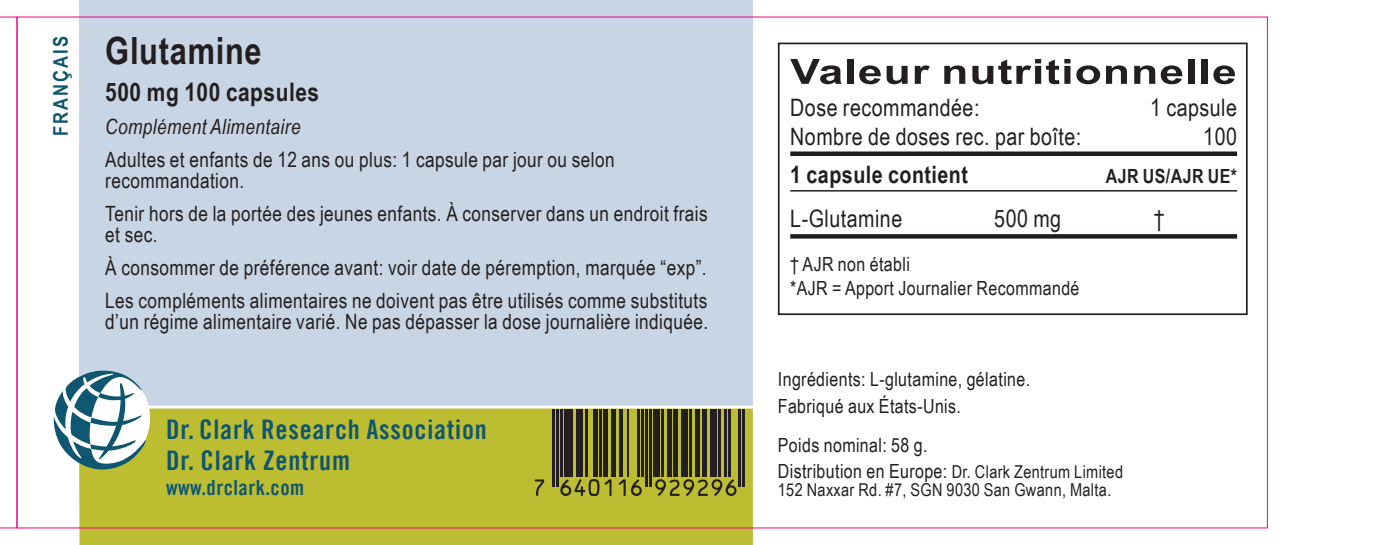
<style>
.page{position:relative;width:1395px;height:545px;background:#fff}
.page>*{position:absolute;margin:0;border:0;box-sizing:border-box;transform-origin:0 0}
.t1{font:700 37.5px "Arial Narrow";letter-spacing:.02em;color:#231f20}
.t2{font:700 34.8px "Arial Narrow";letter-spacing:.02em;color:#231f20;scale:1.56 1}
.t3{font:27px/31.2px "Trade Gothic LT Bold Cond Twenty";letter-spacing:.03em;color:#0f5671}
.t4{font:700 25.5px "Arial Narrow";letter-spacing:.02em;color:#231f20}
.t5{font:24px "Arial Narrow";letter-spacing:.02em;color:#231f20}
.t6{font:700 24px "Arial Narrow";letter-spacing:.02em;color:#231f20}
.t7{font:21px/21px "Arial Narrow";letter-spacing:.02em;color:#231f20}
.t8{font:italic 21px "Arial Narrow";letter-spacing:.02em;color:#231f20}
.t9{font:21px "Trade Gothic LT Bold Cond Twenty";letter-spacing:.02em;color:#0f5671}
.t10{font:700 20.1px "Arial Narrow";letter-spacing:.1em;color:#0f5671}
.t11{font:19.5px/24px "Arial Narrow";letter-spacing:.02em;color:#231f20}
.t12{font:700 19.5px "Arial Narrow";letter-spacing:.02em;color:#231f20}
.t13{font:17.7px/18px "Arial Narrow";letter-spacing:.02em;color:#231f20}
.s1{font-size:19.5px}
</style>
<div class="page">
<div style="left:79px;top:0;width:674px;height:544px;background:#c8d5e4"></div>
<div style="left:790px;top:151px;width:447px;height:5px;background:#231f20"></div>
<hr style="left:790px;top:190px;width:447px;height:1px;background:#231f20">
<svg style="left:790px;top:234px;width:447px;height:4px;background:#292526"></svg>
<div style="left:778px;top:43px;width:469px;height:272px;border:2px solid #231f20"></div>
<svg style="left:84px;top:405px;width:673px;height:139px;background:#bbb938"></svg>
<svg style="left:53px;top:370px;width:98px;height:100px"></svg>
<svg style="left:535px;top:479px;width:9px;height:16px"></svg>
<hr style="left:553px;top:408px;width:2px;height:78px;background:#231f20">
<hr style="left:557px;top:408px;width:2px;height:78px;background:#231f20">
<hr style="left:561px;top:408px;width:2px;height:68px;background:#231f20">
<div style="left:565px;top:408px;width:8px;height:68px;background:#231f20"></div>
<div style="left:577px;top:408px;width:6px;height:68px;background:#231f20"></div>
<hr style="left:585px;top:408px;width:2px;height:68px;background:#231f20">
<svg style="left:560px;top:478px;width:39px;height:17px"></svg>
<hr style="left:593px;top:408px;width:4px;height:68px;background:#231f20">
<hr style="left:599px;top:408px;width:2px;height:68px;background:#231f20">
<svg style="left:605px;top:479px;width:6px;height:16px"></svg>
<hr style="left:603px;top:408px;width:4px;height:68px;background:#231f20">
<hr style="left:611px;top:408px;width:4px;height:68px;background:#231f20">
<hr style="left:619px;top:408px;width:4px;height:68px;background:#231f20">
<hr style="left:627px;top:408px;width:2px;height:68px;background:#231f20">
<svg style="left:619px;top:479px;width:23px;height:16px"></svg>
<hr style="left:637px;top:408px;width:2px;height:68px;background:#231f20">
<hr style="left:641px;top:408px;width:2px;height:68px;background:#231f20">
<hr style="left:645px;top:408px;width:2px;height:78px;background:#231f20">
<hr style="left:649px;top:408px;width:2px;height:78px;background:#231f20">
<div style="left:653px;top:408px;width:6px;height:68px;background:#231f20"></div>
<hr style="left:661px;top:408px;width:2px;height:68px;background:#231f20">
<div style="left:667px;top:408px;width:5px;height:68px;background:#231f20"></div>
<hr style="left:674px;top:408px;width:4px;height:68px;background:#231f20">
<div style="left:682px;top:408px;width:6px;height:68px;background:#231f20"></div>
<hr style="left:690px;top:408px;width:2px;height:68px;background:#231f20">
<hr style="left:696px;top:408px;width:4px;height:68px;background:#231f20">
<hr style="left:702px;top:408px;width:4px;height:68px;background:#231f20">
<div style="left:710px;top:408px;width:6px;height:68px;background:#231f20"></div>
<hr style="left:718px;top:408px;width:2px;height:68px;background:#231f20">
<svg style="left:655px;top:479px;width:81px;height:16px"></svg>
<hr style="left:724px;top:408px;width:2px;height:68px;background:#231f20">
<hr style="left:728px;top:408px;width:2px;height:68px;background:#231f20">
<hr style="left:738px;top:408px;width:2px;height:78px;background:#231f20">
<hr style="left:742px;top:408px;width:2px;height:78px;background:#231f20">
<svg style="left:0;top:17px;width:17px;height:511px"></svg>
<p class="t10" style="left:46px;top:136px;width:101px;rotate:-90deg">FRANÇAIS</p>
<h1 class="t1" style="left:105px;top:22px;width:158px">Glutamine</h1>
<p class="t4" style="left:105px;top:73px;width:215px">500 mg 100 capsules</p>
<p class="t8" style="left:105px;top:112px;width:197px">Complément Alimentaire</p>
<p class="t7" style="left:105px;top:148px;width:511px">Adultes et enfants de 12 ans ou plus: 1 capsule par jour ou selon recommandation.</p>
<p class="t7" style="left:105px;top:202px;width:604px">Tenir hors de la portée des jeunes enfants. À conserver dans un endroit frais et sec.</p>
<p class="t7" style="left:105px;top:250px;width:603px;line-height:33px">À consommer de préférence avant: voir date de péremption, marquée “exp”.<br>Les compléments alimentaires ne doivent pas être utilisés comme substituts</p>
<p class="t7" style="left:105px;top:310px;width:604px">d’un régime alimentaire varié. Ne pas dépasser la dose journalière indiquée.</p>
<p class="t3" style="left:166px;top:413px;width:322px">Dr. Clark Research Association<br>Dr. Clark Zentrum</p>
<p class="t9" style="left:166px;top:474px;width:140px">www.drclark.com</p>
<h2 class="t2" style="left:790px;top:45px;width:288px">Valeur nutritionnelle</h2>
<p class="t5" style="left:790px;top:90px;width:191px">Dose recommandée:</p>
<p class="t5" style="left:1150px;top:90px;width:88px">1 capsule</p>
<p class="t5" style="left:790px;top:118px;width:293px">Nombre de doses rec. par boîte:</p>
<p class="t5" style="left:1203px;top:118px;width:35px">100</p>
<p class="t6" style="left:790px;top:156px;width:179px">1 capsule contient</p>
<p class="t12" style="left:1106px;top:161px;width:133px">AJR US/AJR UE*</p>
<p class="t5" style="left:790px;top:201px;width:113px">L-Glutamine</p>
<p class="t5" style="left:994px;top:201px;width:68px">500 mg</p>
<p class="t5" style="left:1154px;top:201px;width:12px">†</p>
<p class="t11" style="left:790px;top:251px;width:291px">† AJR non établi<br>*AJR = Apport Journalier Recommandé</p>
<p class="t11" style="left:778px;top:365px;width:254px;line-height:27px">Ingrédients: L-glutamine, gélatine.<br>Fabriqué aux États-Unis.</p>
<p class="t11" style="left:778px;top:432px;width:151px">Poids nominal: 58 g.</p>
<p class="t13" style="left:778px;top:461px;width:347px"><span class="s1">Distribution en Europe:</span> Dr. Clark Zentrum Limited<br>152 Naxxar Rd. #7, SGN 9030 San Gwann, Malta.</p>
</div>
